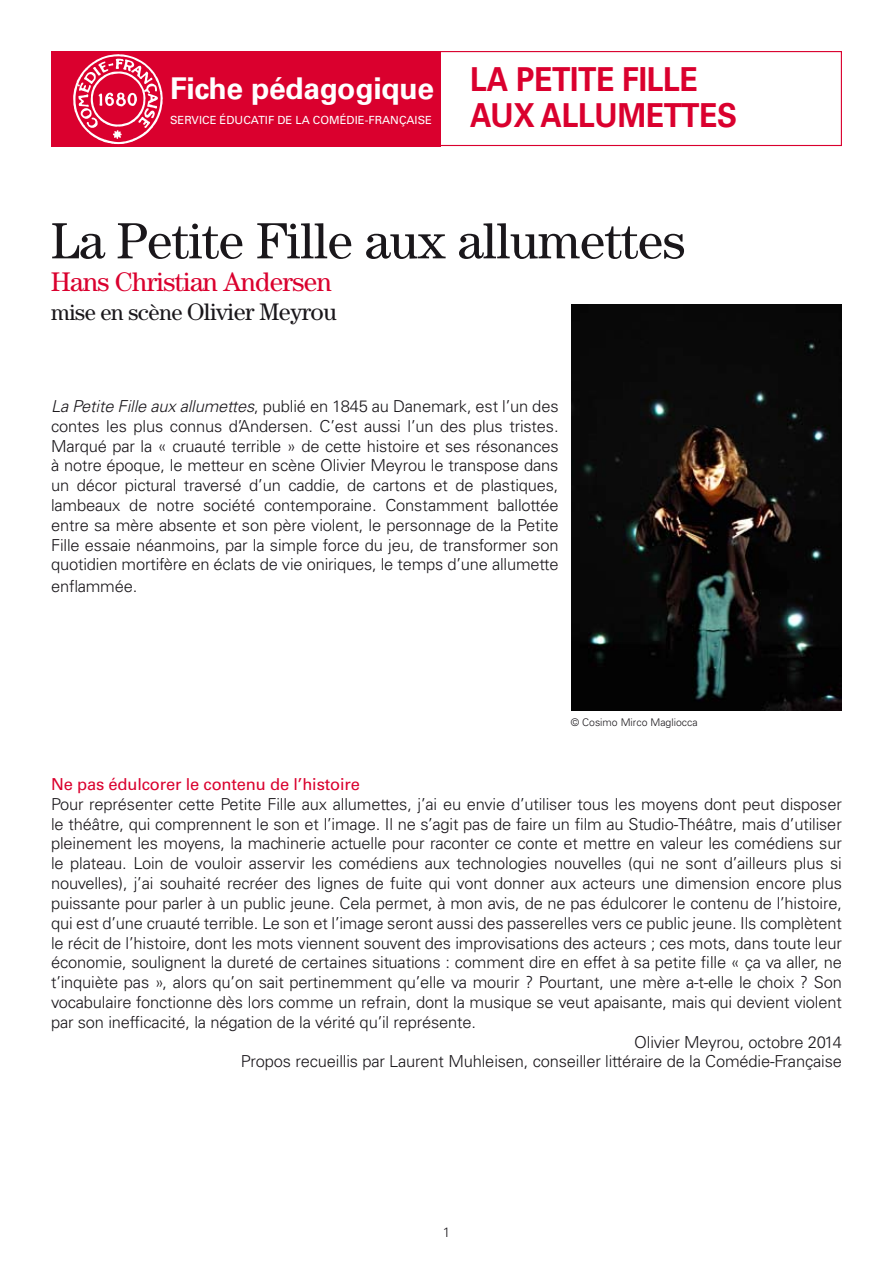
<style>
.page{position:relative;width:893px;height:1263px;background:#fff}
.page>*{position:absolute;margin:0;border:0;box-sizing:border-box;transform-origin:0 0}
.Titre_spectale_entet{font:51px "Century Std";letter-spacing:-.01em;color:#1a171b}
.Titre_spectale_entet-2{font:700 33px "Univers LT Std";letter-spacing:-.01em;color:#da002e;scale:.91 1}
.t1{font:700 30px "Univers LT Std";letter-spacing:-.01em;color:#fff}
.Titre_spectale_entet-3{font:27px "Century Std";letter-spacing:-.025em;color:#da002e}
.Titre_spectale_entet-4{font:24px "Century Std";letter-spacing:-.025em;color:#1a171b}
.t2{font:300 16.5px/19.8px "Univers LT Std";letter-spacing:-.01em;color:#1a171b;text-align:justify}
.t3{font:16.5px "Univers LT Std";letter-spacing:-.01em;color:#da002e}
.t4{font:300 13.5px "Univers LT Std";color:#1a171b}
.t5{font:11.25px "Univers LT Std";color:#fff}
.t6{font:300 10.5px "Univers LT Std";color:#1a171b}
.s1{font-size:22.5px}
.s2{font-style:italic}
</style>
<div class="page">
<div style="left:439px;top:51px;width:403px;height:95px;border:1px solid #da002e"></div>
<div style="left:51px;top:51px;width:389px;height:95px;background:#da002e"></div>
<svg style="left:73px;top:54px;width:90px;height:90px"></svg>
<img style="left:571px;top:304px;width:271px;height:406px">
<p class="t1" style="left:170px;top:71px;width:266px">FICHE PÉDAGOGIQUE</p>
<p class="t5" style="left:170px;top:114px;width:263px">service éducatif de la comédie-française</p>
<p class="Titre_spectale_entet-2" style="left:470px;top:60px;width:252px">LA PETITE FILLE</p>
<p class="Titre_spectale_entet-2" style="left:470px;top:96px;width:295px">AUX ALLUMETTES</p>
<p class="Titre_spectale_entet" style="left:51px;top:211px;width:636px">La Petite Fille aux allumettes</p>
<p class="Titre_spectale_entet-3" style="left:51px;top:266px;width:282px">Hans Christian Andersen</p>
<p class="Titre_spectale_entet-4" style="left:51px;top:297px;width:287px"><span class="s1">mise en scène</span> Olivier Meyrou</p>
<p class="t2" style="left:51px;top:396px;width:509px"><span class="s2">La Petite Fille aux allumettes</span>, publié en 1845 au Danemark, est l’un des contes les plus connus d’Andersen. C’est aussi l’un des plus tristes.<br>Marqué par la « cruauté terrible » de cette histoire et ses résonances à notre époque, le metteur en scène Olivier Meyrou le transpose dans un décor pictural traversé d’un caddie, de cartons et de plastiques, lambeaux de notre société contemporaine. Constamment ballottée entre sa mère absente et son père violent, le personnage de la Petite Fille essaie néanmoins, par la simple force du jeu, de transformer son quotidien mortifère en éclats de vie oniriques, le temps d’une allumette</p>
<p class="t2" style="left:51px;top:576px;width:88px">enflammée.</p>
<p class="t6" style="left:571px;top:716px;width:128px">© Cosimo Mirco Magliocca</p>
<p class="t3" style="left:51px;top:774px;width:310px">Ne pas édulcorer le contenu de l’histoire</p>
<p class="t2" style="left:51px;top:794px;width:792px">Pour représenter cette Petite Fille aux allumettes, j’ai eu envie d’utiliser tous les moyens dont peut disposer le théâtre, qui comprennent le son et l’image. Il ne s’agit pas de faire un film au Studio-Théâtre, mais d’utiliser pleinement les moyens, la machinerie actuelle pour raconter ce conte et mettre en valeur les comédiens sur le plateau. Loin de vouloir asservir les comédiens aux technologies nouvelles (qui ne sont d’ailleurs plus si nouvelles), j’ai souhaité recréer des lignes de fuite qui vont donner aux acteurs une dimension encore plus puissante pour parler à un public jeune. Cela permet, à mon avis, de ne pas édulcorer le contenu de l’histoire, qui est d’une cruauté terrible. Le son et l’image seront aussi des passerelles vers ce public jeune. Ils complètent le récit de l’histoire, dont les mots viennent souvent des improvisations des acteurs ; ces mots, dans toute leur économie, soulignent la dureté de certaines situations : comment dire en effet à sa petite fille « ça va aller, ne t’inquiète pas », alors qu’on sait pertinemment qu’elle va mourir ? Pourtant, une mère a-t-elle le choix ? Son vocabulaire fonctionne dès lors comme un refrain, dont la musique se veut apaisante, mais qui devient violent par son inefficacité, la négation de la vérité qu’il représente.</p>
<p class="t2" style="left:634px;top:1032px;width:209px">Olivier Meyrou, octobre 2014</p>
<p class="t2" style="left:241px;top:1051px;width:602px">Propos recueillis par Laurent Muhleisen, conseiller littéraire de la Comédie-Française</p>
<p class="t4" style="left:443px;top:1224px;width:9px">1</p>
</div>
